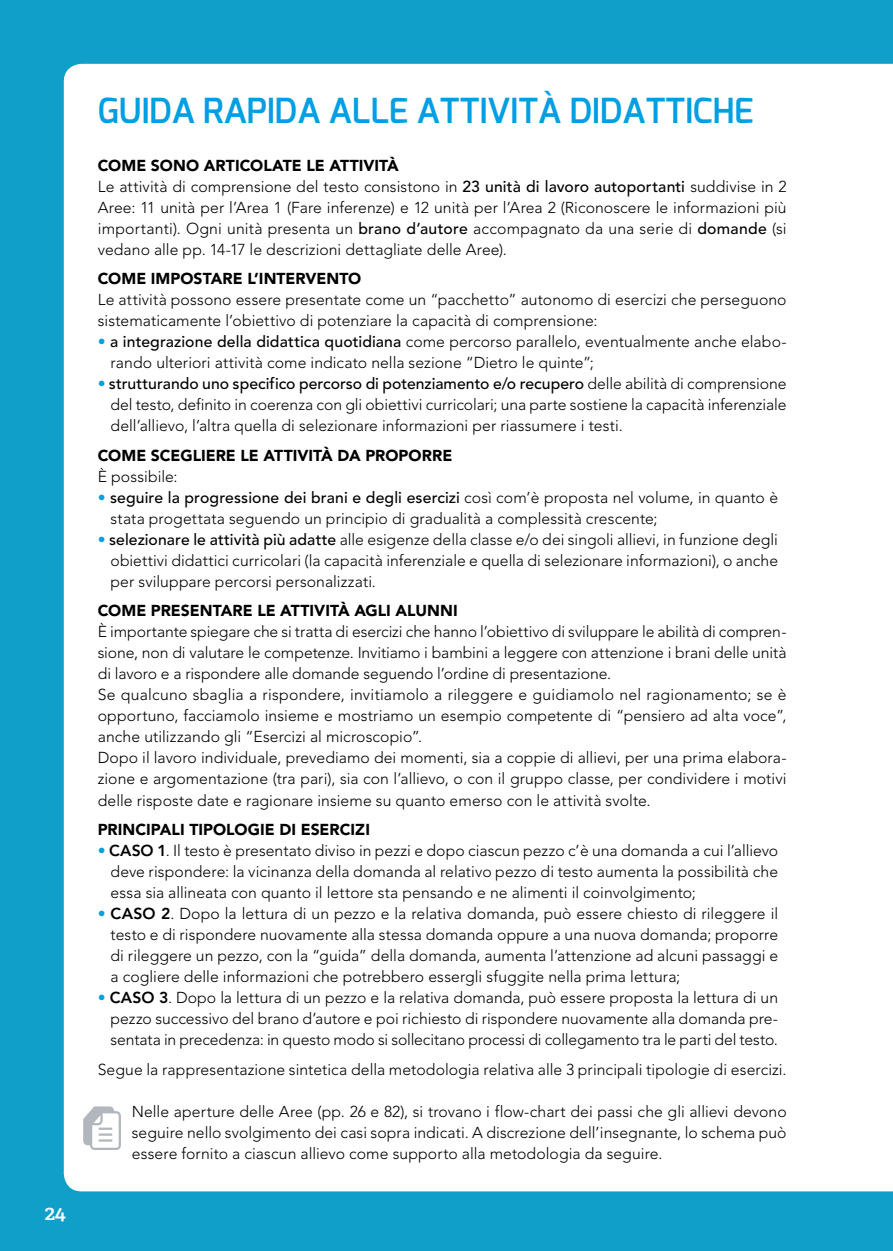
<style>
.page{position:relative;width:893px;height:1251px;background:#fff}
.page>*{position:absolute;margin:0;border:0;box-sizing:border-box;transform-origin:0 0}
.t1{font:600 34.5px "Exo";letter-spacing:-.01em;color:#009fe3}
.t2{font:600 21px "Adelle";color:#fff}
.t3{font:300 15.75px/21px "Avenir LT Std";letter-spacing:.005em;color:#000;text-align:justify}
.t4{font:900 15.75px/21px "Avenir LT Std";color:#000}
.s1{font-weight:900}
.s2{font-weight:500}
.s3{color:#009fe3}
.s4{font-weight:300}
.s5{font-weight:800}
</style>
<div class="page">
<div style="left:0;top:0;width:893px;height:1250px;background:#109fc9"></div>
<div style="left:64px;top:64px;width:829px;height:1127px;background:#fff"></div>
<svg style="left:83px;top:1106px;width:38px;height:43px;background:#dbdee0"></svg>
<p class="t2" style="left:45px;top:1199px;width:23px">24</p>
<p class="t1" style="left:98px;top:88px;width:657px">GUIDA RAPIDA ALLE ATTIVITÀ DIDATTICHE</p>
<p class="t3" style="left:98px;top:155px;width:690px;text-align:left"><span class="s1">COME SONO ARTICOLATE LE ATTIVITÀ<br></span>Le attività di comprensione del testo consistono in <span class="s2">23 unità di lavoro autoportanti</span> suddivise in 2<br>Aree: 11 unità per l’Area 1 (Fare inferenze) e 12 unità per l’Area 2 (Riconoscere le informazioni più importanti). Ogni unità presenta un <span class="s2">brano d’autore</span> accompagnato da una serie di <span class="s2">domande</span> (si vedano alle pp. 14-17 le descrizioni dettagliate delle Aree).</p>
<p class="t3" style="left:98px;top:268px;width:690px;text-align:left"><span class="s1">COME IMPOSTARE L’INTERVENTO<br></span>Le attività possono essere presentate come un “pacchetto” autonomo di esercizi che perseguono sistematicamente l’obiettivo di potenziare la capacità di comprensione:</p>
<p class="t3" style="left:111px;top:331px;width:678px;text-indent:-13px"><span class="s3">•</span> <span class="s2">a integrazione della didattica quotidiana</span> come percorso parallelo, eventualmente anche elabo&shy;rando ulteriori attività come indicato nella sezione “Dietro le quinte”;</p>
<p class="t3" style="left:111px;top:373px;width:677px;text-indent:-13px"><span class="s3">•</span> <span class="s2">strutturando uno specifico percorso di potenziamento e/o recupero</span> delle abilità di comprensione del testo, definito in coerenza con gli obiettivi curricolari; una parte sostiene la capacità inferenziale dell’allievo, l’altra quella di selezionare informazioni per riassumere i testi.</p>
<p class="t4" style="left:98px;top:444px;width:356px">COME SCEGLIERE LE ATTIVITÀ DA PROPORRE<br><span class="s4">È possibile:</span></p>
<p class="t3" style="left:111px;top:487px;width:669px;text-indent:-13px"><span class="s3">•</span> <span class="s2">seguire la progressione dei brani e degli esercizi</span> così com’è proposta nel volume, in quanto è stata progettata seguendo un principio di gradualità a complessità crescente;</p>
<p class="t3" style="left:111px;top:529px;width:669px;text-indent:-13px"><span class="s3">•</span> <span class="s2">selezionare le attività più adatte</span> alle esigenze della classe e/o dei singoli allievi, in funzione degli obiettivi didattici curricolari (la capacità inferenziale e quella di selezionare informazioni), o anche per sviluppare percorsi personalizzati.</p>
<p class="t3" style="left:98px;top:600px;width:690px;text-align:left"><span class="s1">COME PRESENTARE LE ATTIVITÀ AGLI ALUNNI<br></span>È importante spiegare che si tratta di esercizi che hanno l’obiettivo di sviluppare le abilità di compren&shy;sione, non di valutare le competenze. Invitiamo i bambini a leggere con attenzione i brani delle unità di lavoro e a rispondere alle domande seguendo l’ordine di presentazione.<br>Se qualcuno sbaglia a rispondere, invitiamolo a rileggere e guidiamolo nel ragionamento; se è opportuno, facciamolo insieme e mostriamo un esempio competente di “pensiero ad alta voce”, anche utilizzando gli “Esercizi al microscopio”.<br>Dopo il lavoro individuale, prevediamo dei momenti, sia a coppie di allievi, per una prima elabora&shy;zione e argomentazione (tra pari), sia con l’allievo, o con il gruppo classe, per condividere i motivi delle risposte date e ragionare insieme su quanto emerso con le attività svolte.</p>
<p class="t4" style="left:98px;top:818px;width:274px">PRINCIPALI TIPOLOGIE DI ESERCIZI</p>
<p class="t3" style="left:111px;top:840px;width:669px;text-indent:-13px"><span class="s3">•</span> <span class="s5">CASO 1</span>. Il testo è presentato diviso in pezzi e dopo ciascun pezzo c’è una domanda a cui l’allievo deve rispondere: la vicinanza della domanda al relativo pezzo di testo aumenta la possibilità che essa sia allineata con quanto il lettore sta pensando e ne alimenti il coinvolgimento;</p>
<p class="t3" style="left:111px;top:903px;width:669px;text-indent:-13px"><span class="s3">•</span> <span class="s5">CASO 2</span>. Dopo la lettura di un pezzo e la relativa domanda, può essere chiesto di rileggere il testo e di rispondere nuovamente alla stessa domanda oppure a una nuova domanda; proporre di rileggere un pezzo, con la “guida” della domanda, aumenta l’attenzione ad alcuni passaggi e a cogliere delle informazioni che potrebbero essergli sfuggite nella prima lettura;</p>
<p class="t3" style="left:111px;top:986px;width:669px;text-indent:-13px"><span class="s3">•</span> <span class="s5">CASO 3</span>. Dopo la lettura di un pezzo e la relativa domanda, può essere proposta la lettura di un pezzo successivo del brano d’autore e poi richiesto di rispondere nuovamente alla domanda pre&shy;sentata in precedenza: in questo modo si sollecitano processi di collegamento tra le parti del testo.</p>
<p class="t3" style="left:98px;top:1058px;width:690px">Segue la rappresentazione sintetica della metodologia relativa alle 3 principali tipologie di esercizi.</p>
<p class="t3" style="left:132px;top:1100px;width:656px">Nelle aperture delle Aree (pp. 26 e 82), si trovano i flow-chart dei passi che gli allievi devono seguire nello svolgimento dei casi sopra indicati. A discrezione dell’insegnante, lo schema può essere fornito a ciascun allievo come supporto alla metodologia da seguire.</p>
</div>
